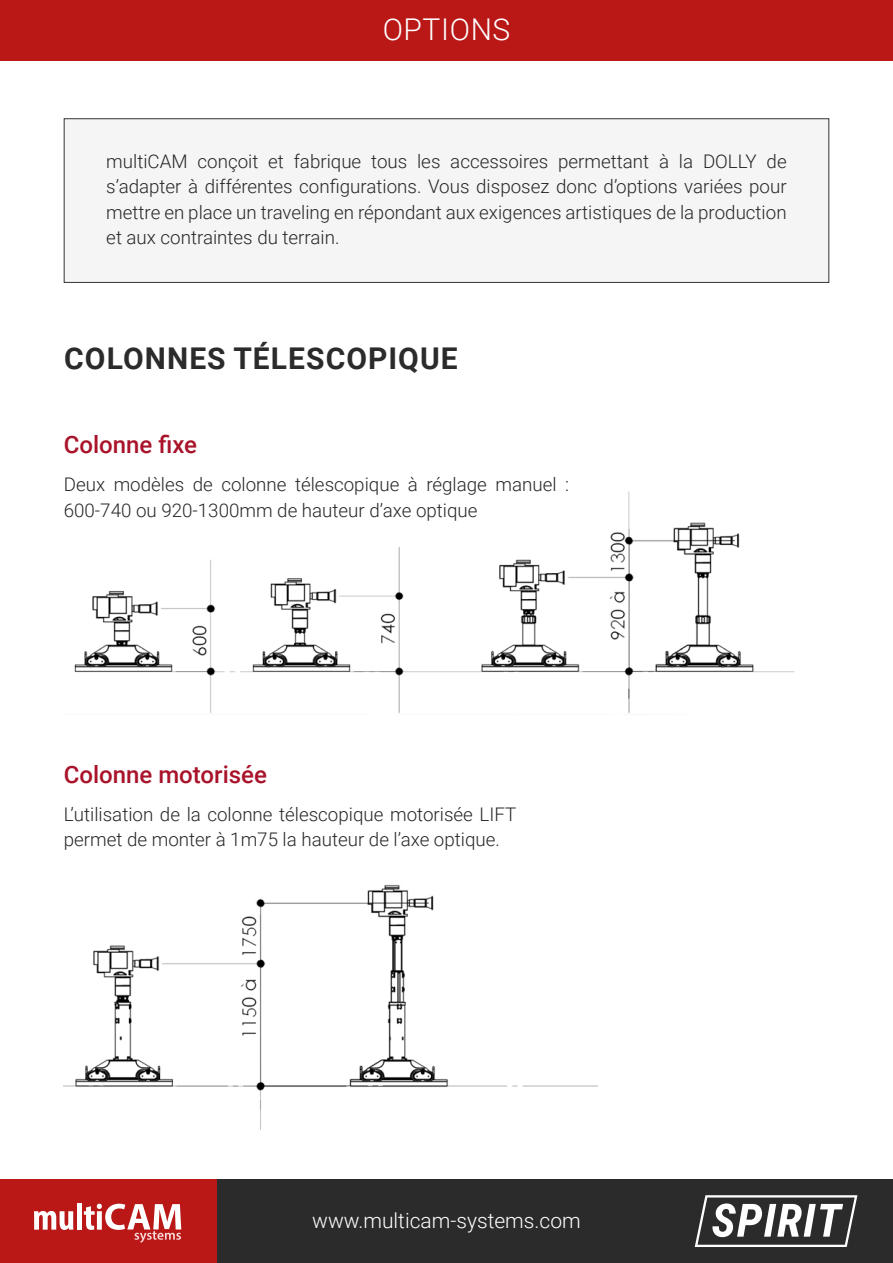
<style>
.page{position:relative;width:893px;height:1263px;background:#fff}
.page>*{position:absolute;margin:0;border:0;box-sizing:border-box;transform-origin:0 0}
.t1{font:700 30px "Roboto";letter-spacing:.035em;color:#2b2b2c}
.t2{font:300 30px "Roboto";letter-spacing:.02em;color:#fff}
.t3{font:500 24px "Roboto";color:#a9132a}
.t4{font:300 21px "Roboto";color:#fff}
.t5{font:300 18.75px/25.5px "Roboto";color:#272727}
</style>
<div class="page">
<div style="left:0;top:0;width:893px;height:60px;background:#b91817"></div>
<div style="left:64px;top:119px;width:765px;height:164px;background:#f5f5f5;border:1px solid #323435"></div>
<img style="left:74px;top:491px;width:721px;height:222px">
<div style="left:0;top:1179px;width:893px;height:84px;background:#2b2b2c"></div>
<div style="left:0;top:1179px;width:217px;height:84px;background:#b91817"></div>
<svg style="left:34px;top:1203px;width:148px;height:40px"></svg>
<svg style="left:695px;top:1195px;width:162px;height:52px"></svg>
<img style="left:64px;top:884px;width:534px;height:245px">
<h1 class="t2" style="left:383px;top:8px;width:129px">OPTIONS</h1>
<p class="t5" style="left:106px;top:147px;width:682px;text-align:justify">multiCAM conçoit et fabrique tous les accessoires permettant à la DOLLY de s’adapter à différentes configurations. Vous disposez donc d’options variées pour mettre en place un traveling en répondant aux exigences artistiques de la production et aux contraintes du terrain.</p>
<h1 class="t1" style="left:64px;top:337px;width:395px">COLONNES TÉLESCOPIQUE</h1>
<p class="t3" style="left:64px;top:428px;width:135px">Colonne fixe</p>
<p class="t5" style="left:64px;top:471px;width:507px">Deux modèles de colonne télescopique à réglage manuel :<br>600-740 ou 920-1300mm de hauteur d’axe optique</p>
<p class="t3" style="left:64px;top:757px;width:205px">Colonne motorisée</p>
<p class="t5" style="left:64px;top:801px;width:454px">L’utilisation de la colonne télescopique motorisée LIFT permet de monter à 1m75 la hauteur de l’axe optique.</p>
<p class="t4" style="left:312px;top:1206px;width:270px">www.multicam-systems.com</p>
</div>
